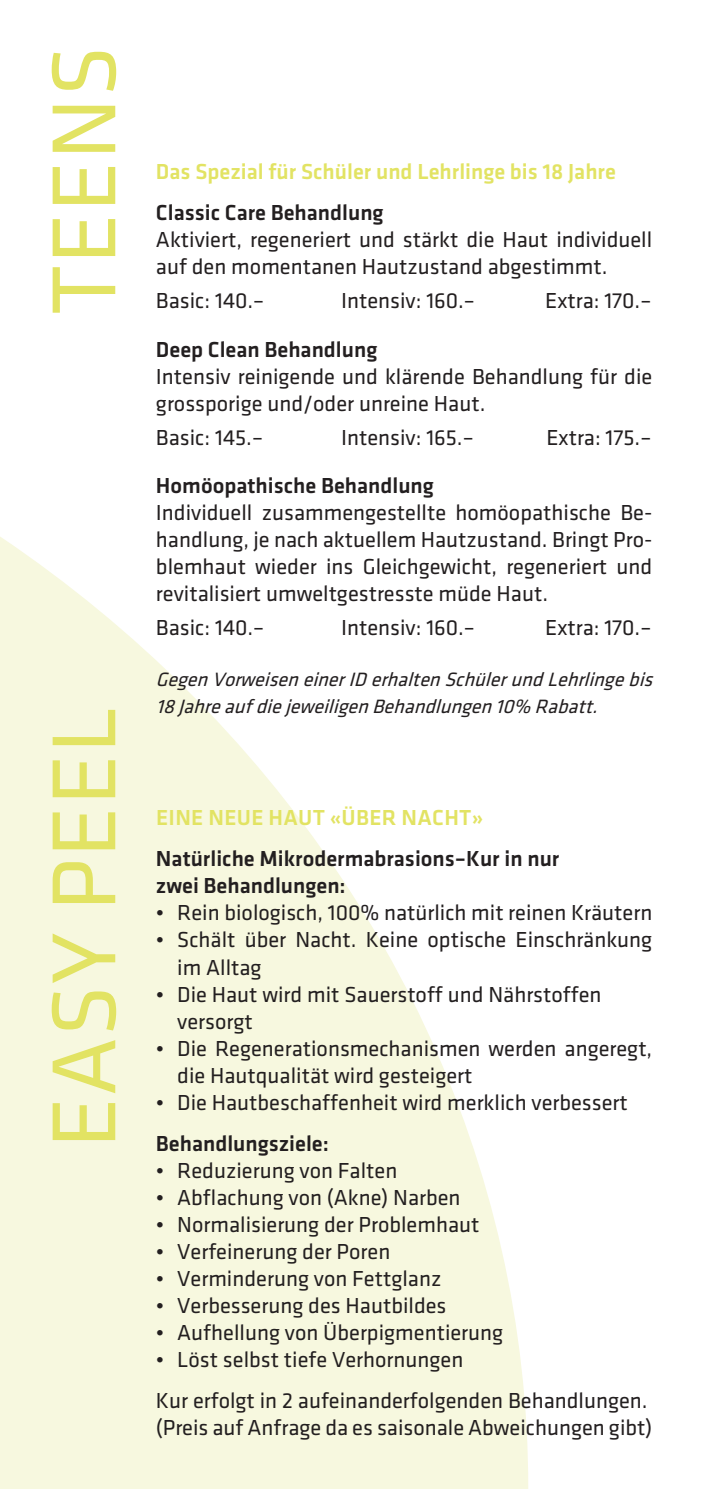
<style>
.page{position:relative;width:702px;height:1489px;background:#fff}
.page>*{position:absolute;margin:0;border:0;box-sizing:border-box;transform-origin:0 0}
.t1{font:94px "Klavika";letter-spacing:.015em;color:#e2e363}
.t2{font:22.5px/27px "Klavika";color:#231f20}
.t3{font:500 22.5px/27px "Klavika";color:#231f20}
.t4{font:500 22.5px "Klavika";color:#e2e363}
.t5{font:italic 20px/27px "Klavika";color:#231f20}
</style>
<div class="page">
<svg style="left:0;top:537px;width:528px;height:951px;fill:#f7f8df"></svg>
<h1 class="t1" style="left:35px;top:314px;width:270px;rotate:-90deg">TEENS</h1>
<h1 class="t1" style="left:35px;top:1147px;width:443px;rotate:-90deg">EASY PEEL</h1>
<p class="t4" style="left:156px;top:159px;width:461px">Das Spezial für Schüler und Lehrlinge bis 18 Jahre</p>
<p class="t3" style="left:156px;top:199px;width:229px">Classic Care Behandlung</p>
<p class="t2" style="left:156px;top:226px;width:498px">Aktiviert, regeneriert und stärkt die Haut individuell auf den momentanen Hautzustand abgestimmt.</p>
<p class="t2" style="left:156px;top:287px;width:110px">Basic: 140.–</p>
<p class="t2" style="left:341px;top:287px;width:135px">Intensiv: 160.–</p>
<p class="t2" style="left:545px;top:287px;width:108px">Extra: 170.–</p>
<p class="t3" style="left:156px;top:336px;width:223px">Deep Clean Behandlung</p>
<p class="t2" style="left:156px;top:363px;width:498px">Intensiv reinigende und klärende Behandlung für die grossporige und/oder unreine Haut.</p>
<p class="t2" style="left:156px;top:424px;width:108px">Basic: 145.–</p>
<p class="t2" style="left:341px;top:424px;width:134px">Intensiv: 165.–</p>
<p class="t2" style="left:546px;top:424px;width:106px">Extra: 175.–</p>
<p class="t3" style="left:156px;top:472px;width:279px">Homöopathische Behandlung</p>
<p class="t2" style="left:156px;top:499px;width:498px;text-align:justify">Individuell zusammengestellte homöopathische Be&shy;handlung, je nach aktuellem Hautzustand. Bringt Pro&shy;blemhaut wieder ins Gleichgewicht, regeneriert und revitalisiert umweltgestresste müde Haut.</p>
<p class="t2" style="left:156px;top:614px;width:110px">Basic: 140.–</p>
<p class="t2" style="left:341px;top:614px;width:135px">Intensiv: 160.–</p>
<p class="t2" style="left:545px;top:614px;width:108px">Extra: 170.–</p>
<p class="t5" style="left:156px;top:666px;width:503px">Gegen Vorweisen einerID erhalten SchülerundLehrlingebis<br>18 Jahreaufdiejeweiligen Behandlungen 10% Rabatt.</p>
<p class="t4" style="left:156px;top:805px;width:328px">EINE NEUE HAUT «ÜBER NACHT»</p>
<p class="t3" style="left:156px;top:845px;width:405px">Natürliche Mikrodermabrasions–Kur in nur zwei Behandlungen:</p>
<p class="t2" style="left:156px;top:899px;width:498px">• Rein biologisch, 100% natürlich mit reinen Kräutern</p>
<p class="t2" style="left:177px;top:926px;width:476px;text-indent:-21px">• Schält über Nacht. Keine optische Einschränkung im Alltag</p>
<p class="t2" style="left:177px;top:980px;width:426px;text-indent:-21px">• Die Haut wird mit Sauerstoff und Nährstoffen versorgt</p>
<p class="t2" style="left:177px;top:1034px;width:476px;text-indent:-21px">• Die Regenerationsmechanismen werden angeregt, die Hautqualität wird gesteigert</p>
<p class="t2" style="left:156px;top:1088px;width:473px">• Die Hautbeschaffenheit wird merklich verbessert</p>
<p class="t3" style="left:156px;top:1129px;width:174px">Behandlungsziele:</p>
<p class="t2" style="left:156px;top:1156px;width:243px">• Reduzierung von Falten</p>
<p class="t2" style="left:156px;top:1183px;width:306px">• Abflachung von (Akne) Narben</p>
<p class="t2" style="left:156px;top:1210px;width:325px">• Normalisierung der Problemhaut</p>
<p class="t2" style="left:156px;top:1237px;width:236px">• Verfeinerung der Poren</p>
<p class="t2" style="left:156px;top:1264px;width:287px">• Verminderung von Fettglanz</p>
<p class="t2" style="left:156px;top:1291px;width:292px">• Verbesserung des Hautbildes</p>
<p class="t2" style="left:156px;top:1318px;width:349px">• Aufhellung von Überpigmentierung</p>
<p class="t2" style="left:156px;top:1338px;width:493px;line-height:41.2px">• Löst selbst tiefe Verhornungen<br>Kur erfolgt in 2 aufeinanderfolgenden Behandlungen.</p>
<p class="t2" style="left:156px;top:1414px;width:498px">(Preis auf Anfrage da es saisonale Abweichungen gibt)</p>
</div>
